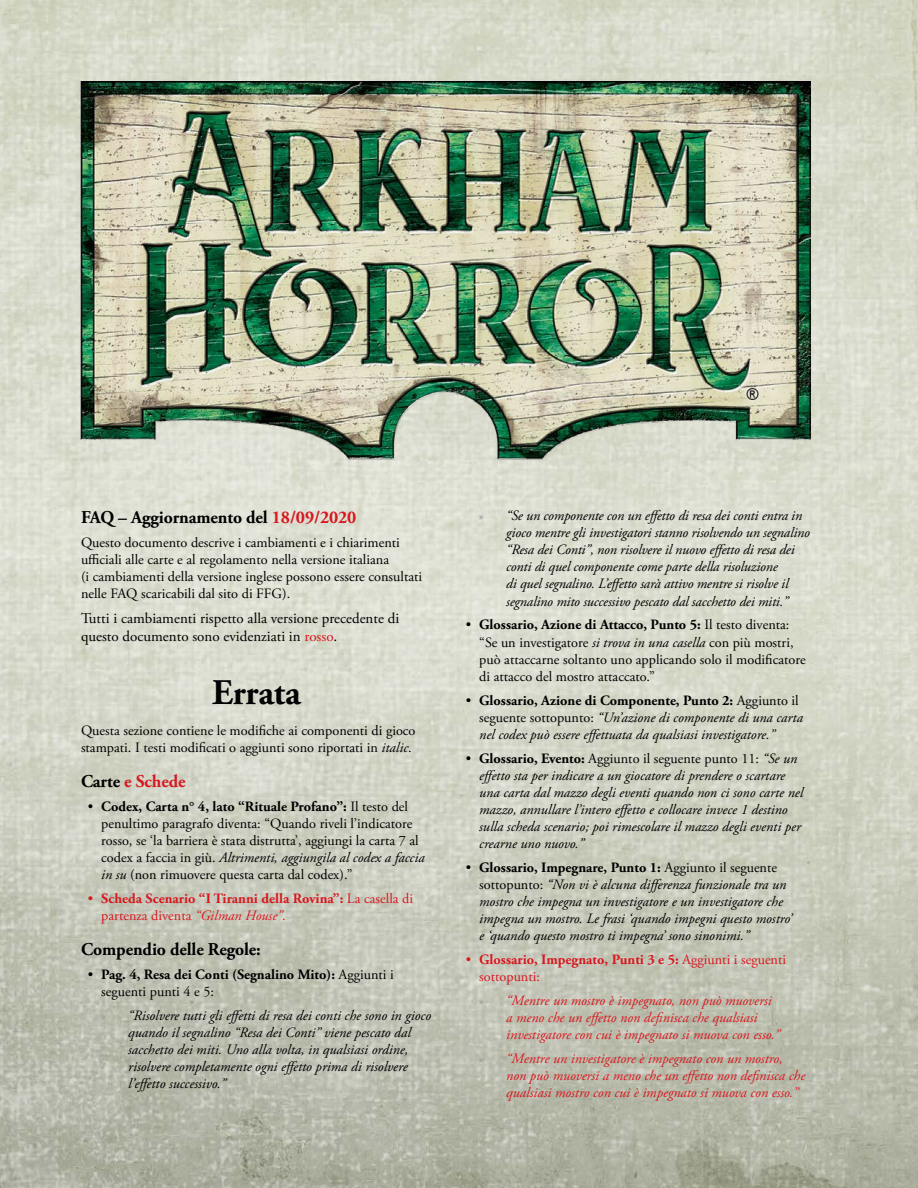
<style>
.page{position:relative;width:918px;height:1188px;background:#fff}
.page>*{position:absolute;margin:0;border:0;box-sizing:border-box;transform-origin:0 0}
.t1{font:700 36px "Adobe Garamond Pro";letter-spacing:-.005em;color:#000}
.t2{font:700 18px "Adobe Garamond Pro";letter-spacing:-.005em;color:#000}
.t3{font:700 18px "Adobe Garamond Pro";letter-spacing:-.005em;color:#d71920}
.t4{font:15px/18px "Adobe Garamond Pro";color:#000}
.t5{font:italic 14.25px/17.1px "Adobe Garamond Pro";color:#000}
.t6{font:14.25px/17.1px "Adobe Garamond Pro";color:#000}
.t7{font:italic 14.25px/17.1px "Adobe Garamond Pro";color:#d71920}
.t8{font:700 14.25px/17.1px "Adobe Garamond Pro";color:#d71920}
.t9{font:700 14.25px/17.1px "Adobe Garamond Pro";color:#000}
.t10{font:14.25px/17.1px "Adobe Garamond Pro";color:#d71920}
.s1{color:#d71920}
.s2{font-style:italic}
.s3{color:#000}
.s4{font-weight:700}
.s5{font-weight:400}
.s6{font-weight:400;font-style:italic}
.s7{font-family:"Myriad Pro";font-style:normal;font-size:10.5px;color:#939598}
.s8{font-style:normal}
.s9{font-weight:700;font-style:normal}
</style>
<div class="page">
<img style="left:0;top:0;width:918px;height:1188px">
<img style="left:81px;top:81px;width:729px;height:378px">
<p class="t2" style="left:81px;top:507px;width:277px">FAQ – Aggiornamento del <span class="s1">18/09/2020</span></p>
<p class="t6" style="left:81px;top:534px;width:343px">Questo documento descrive i cambiamenti e i chiarimenti ufficiali alle carte e al regolamento nella versione italiana<br>(i cambiamenti della versione inglese possono essere consultati nelle FAQ scaricabili dal sito di FFG).</p>
<p class="t4" style="left:81px;top:609px;width:320px">Tutti i cambiamenti rispetto alla versione precedente di questo documento sono evidenziati in <span class="s1">rosso</span>.</p>
<h1 class="t1" style="left:212px;top:672px;width:90px">Errata</h1>
<p class="t6" style="left:81px;top:722px;width:336px">Questa sezione contiene le modifiche ai componenti di gioco stampati. I testi modificati o aggiunti sono riportati in <span class="s2">italic</span>.</p>
<p class="t3" style="left:81px;top:771px;width:106px"><span class="s3">Carte</span> e Schede</p>
<p class="t6" style="left:101px;top:798px;width:325px;text-indent:-13px">• <span class="s4">Codex, Carta n° 4, lato “Rituale Profano”:</span> Il testo del penultimo paragrafo diventa: “Quando riveli l’indicatore rosso, se ‘la barriera è stata distrutta’, aggiungi la carta 7 al codex a faccia in giù. <span class="s2">Altrimenti, aggiungila al codex a faccia in su</span> (non rimuovere questa carta dal codex).”</p>
<p class="t8" style="left:101px;top:890px;width:313px;text-indent:-13px"><span class="s5">•</span> Scheda Scenario “I Tiranni della Rovina”: <span class="s5">La casella di partenza diventa</span> <span class="s6">“Gilman House”</span><span class="s5">.</span></p>
<p class="t2" style="left:81px;top:939px;width:181px">Compendio delle Regole:</p>
<p class="t9" style="left:101px;top:966px;width:294px;text-indent:-13px"><span class="s5">•</span> Pag. 4, Resa dei Conti (Segnalino Mito): <span class="s5">Aggiunti i seguenti punti 4 e 5:</span></p>
<p class="t5" style="left:128px;top:1007px;width:304px;text-indent:-27px"><span class="s7">»</span> “Risolvere tutti gli effetti di resa dei conti che sono in gioco quando il segnalino “Resa dei Conti” viene pescato dal sacchetto dei miti. Uno alla volta, in qualsiasi ordine, risolvere completamente ogni effetto prima di risolvere l’effetto successivo.”</p>
<p class="t5" style="left:506px;top:507px;width:305px;text-indent:-27px"><span class="s7">»</span> “Se un componente con un effetto di resa dei conti entra in gioco mentre gli investigatori stanno risolvendo un segnalino “Resa dei Conti”, non risolvere il nuovo effetto di resa dei conti di quel componente come parte della risoluzione<br>di quel segnalino. L’effetto sarà attivo mentre si risolve il segnalino mito successivo pescato dal sacchetto dei miti.”</p>
<p class="t6" style="left:479px;top:617px;width:328px;text-indent:-13px">• <span class="s4">Glossario, Azione di Attacco, Punto 5:</span> Il testo diventa: “Se un investigatore <span class="s2">si trova in una casella</span> con più mostri, può attaccarne soltanto uno applicando solo il modificatore di attacco del mostro attaccato.”</p>
<p class="t5" style="left:479px;top:692px;width:325px;text-indent:-13px"><span class="s8">•</span> <span class="s9">Glossario, Azione di Componente, Punto 2:</span> <span class="s8">Aggiunto il seguente sottopunto:</span> “Un’azione di componente di una carta nel codex può essere effettuata da qualsiasi investigatore.”</p>
<p class="t5" style="left:479px;top:750px;width:326px;text-indent:-13px"><span class="s8">•</span> <span class="s9">Glossario, Evento:</span> <span class="s8">Aggiunto il seguente punto 11:</span> “Se un effetto sta per indicare a un giocatore di prendere o scartare una carta dal mazzo degli eventi quando non ci sono carte nel mazzo, annullare l’intero effetto e collocare invece 1 destino sulla scheda scenario; poi rimescolare il mazzo degli eventi per crearne uno nuovo.”</p>
<p class="t5" style="left:479px;top:859px;width:314px;text-indent:-13px"><span class="s8">•</span> <span class="s9">Glossario, Impegnare, Punto 1:</span> <span class="s8">Aggiunto il seguente sottopunto:</span> “Non vi è alcuna differenza funzionale tra un mostro che impegna un investigatore e un investigatore che impegna un mostro. Le frasi ‘quando impegni questo mostro’ e ‘quando questo mostro ti impegna’ sono sinonimi.”</p>
<p class="t10" style="left:479px;top:952px;width:308px;text-indent:-13px">• <span class="s4">Glossario, Impegnato, Punti 3 e 5:</span> Aggiunti i seguenti sottopunti:</p>
<p class="t7" style="left:506px;top:993px;width:275px;text-indent:-27px"><span class="s7">»</span> “Mentre un mostro è impegnato, non può muoversi a meno che un effetto non definisca che qualsiasi investigatore con cui è impegnato si muova con esso.”</p>
<p class="t7" style="left:506px;top:1051px;width:301px;text-indent:-27px"><span class="s7">»</span> “Mentre un investigatore è impegnato con un mostro, non può muoversi a meno che un effetto non definisca che qualsiasi mostro con cui è impegnato si muova con esso.”</p>
</div>
